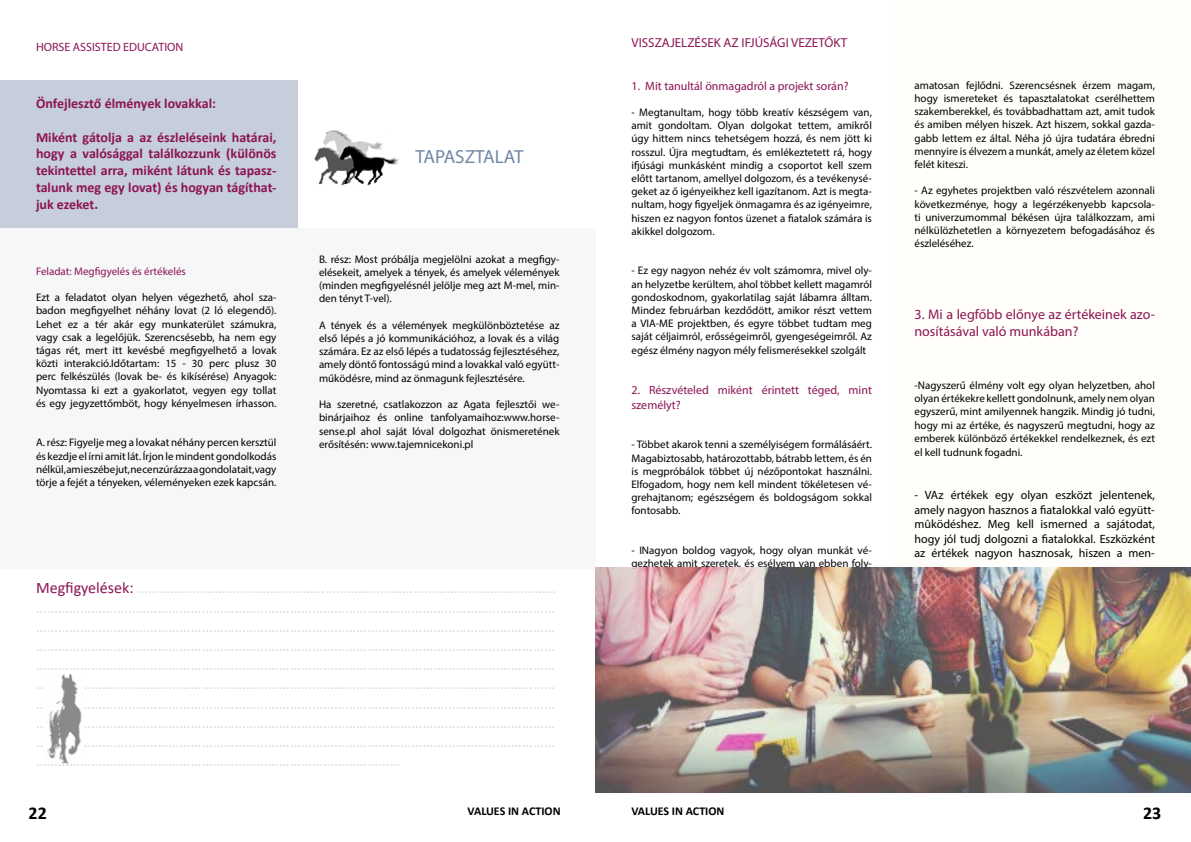
<style>
.page{position:relative;width:1191px;height:842px;background:#fff}
.page>*{position:absolute;margin:0;border:0;box-sizing:border-box;transform-origin:0 0}
.t1{font:19px "Myriad Pro";color:#7287a5}
.t2{font:700 18px "Calibri";color:#000}
.t3{font:16px/19.2px "Calibri";color:#d9d9d9;text-align:justify}
.t4{font:700 14px/16.8px "Calibri";color:#8c1454;text-align:justify}
.t5{font:14px/16.8px "Myriad Pro";color:#8c1454}
.t6{font:13px "Myriad Pro";color:#8c1454}
.t7{font:12px/14.4px "Myriad Pro";color:#000;text-align:justify}
.t8{font:12px/14.4px "Myriad Pro";color:#8c1454}
.t9{font:700 12px "Calibri";color:#000}
.t10{font:11px/13.2px "Myriad Pro";color:#000;text-align:justify}
.t11{font:11px "Myriad Pro";color:#8c1454}
.s1{color:#8c1454}
</style>
<div class="page">
<div style="left:893px;top:0;width:298px;height:567px;background:#fffefa"></div>
<div style="left:0;top:81px;width:298px;height:147px;background:#c5ceda"></div>
<div style="left:0;top:228px;width:595px;height:340px;background:#f5f7f9"></div>
<img style="left:47px;top:675px;width:35px;height:88px">
<img style="left:314px;top:130px;width:85px;height:56px">
<img style="left:595px;top:567px;width:596px;height:225px">
<p class="t8" style="left:36px;top:40px;width:149px">HORSE ASSISTED EDUCATION</p>
<p class="t4" style="left:36px;top:95px;width:181px">Önfejlesztő élmények lovakkal:</p>
<p class="t4" style="left:36px;top:128px;width:242px">Miként gátolja a az észleléseink határai, hogy a valósággal találkozzunk (különös tekintettel arra, miként látunk és tapasz&shy;talunk meg egy lovat) és hogyan tágíthat&shy;juk ezeket.</p>
<p class="t11" style="left:36px;top:264px;width:151px">Feladat: Megfigyelés és értékelés</p>
<p class="t10" style="left:36px;top:291px;width:242px">Ezt a feladatot olyan helyen végezhető, ahol sza&shy;badon megfigyelhet néhány lovat (2 ló elegendő).<br>Lehet ez a tér akár egy munkaterület számukra, vagy csak a legelőjük. Szerencsésebb, ha nem egy tágas rét, mert itt kevésbé megfigyelhető a lovak közti interakció.Időtartam: 15 - 30 perc plusz 30 perc felkészülés (lovak be- és kikísérése) Anyagok:<br>Nyomtassa ki ezt a gyakorlatot, vegyen egy tollat és egy jegyzettőmböt, hogy kényelmesen írhasson.</p>
<p class="t10" style="left:36px;top:436px;width:242px">A. rész: Figyelje meg a lovakat néhány percen kersztül és kezdje el írni amit lát. Írjon le mindent gondolkodás nélkül, ami eszébe jut, ne cenzúrázza a gondolatait, vagy törje a fejét a tényeken, véleményeken ezek kapcsán.</p>
<h1 class="t1" style="left:415px;top:145px;width:109px">TAPASZTALAT</h1>
<p class="t10" style="left:319px;top:252px;width:242px">B. rész: Most próbálja megjelölni azokat a megfigy&shy;elésekeit, amelyek a tények, és amelyek vélemények (minden megfigyelésnél jelölje meg azt M-mel, min&shy;den tényt T-vel).</p>
<p class="t10" style="left:319px;top:318px;width:242px">A tények és a vélemények megkülönböztetése az első lépés a jó kommunikációhoz, a lovak és a világ számára. Ez az első lépés a tudatosság fejlesztéséhez, amely döntő fontosságú mind a lovakkal való együtt&shy;működésre, mind az önmagunk fejlesztésére.</p>
<p class="t10" style="left:319px;top:398px;width:242px">Ha szeretné, csatlakozzon az Agata fejlesztői we&shy;binárjaihoz és online tanfolyamaihoz:www.horse&shy;sense.pl ahol saját lóval dolgozhat önismeretének erősítésén: www.tajemnicekoni.pl</p>
<p class="t3" style="left:36px;top:578px;width:522px"><span class="s1">Megfigyelések:</span> …………………………………………………………………………………………………… …………………………………………………………………………………………………………………………… …………………………………………………………………………………………………………………………… …………………………………………………………………………………………………………………………… …………………………………………………………………………………………………………………………… …………………………………………………………………………………………………………………………… …………………………………………………………………………………………………………………………… …………………………………………………………………………………………………………………………… …………………………………………………………………………………………………………………………… ………………………………………………………………………………………</p>
<p class="t6" style="left:631px;top:34px;width:217px">VISSZAJELZÉSEK AZ IFJÚSÁGI VEZETŐKT</p>
<p class="t8" style="left:631px;top:78px;width:219px">1. Mit tanultál önmagadról a projekt során?</p>
<p class="t10" style="left:631px;top:106px;width:242px">- Megtanultam, hogy több kreatív készségem van, amit gondoltam. Olyan dolgokat tettem, amikről úgy hittem nincs tehetségem hozzá, és nem jött ki rosszul. Újra megtudtam, és emlékeztetett rá, hogy ifjúsági munkásként mindig a csoportot kell szem előtt tartanom, amellyel dolgozom, és a tevékenysé&shy;geket az ő igényeikhez kell igazítanom. Azt is megta&shy;nultam, hogy figyeljek önmagamra és az igényeimre, hiszen ez nagyon fontos üzenet a fiatalok számára is akikkel dolgozom.</p>
<p class="t10" style="left:631px;top:264px;width:242px">- Ez egy nagyon nehéz év volt számomra, mivel oly&shy;an helyzetbe kerültem, ahol többet kellett magamról gondoskodnom, gyakorlatilag saját lábamra álltam.<br>Mindez februárban kezdődött, amikor részt vettem a VIA-ME projektben, és egyre többet tudtam meg saját céljaimról, erősségeimről, gyengeségeimről. Az egész élmény nagyon mély felismerésekkel szolgált</p>
<p class="t8" style="left:631px;top:383px;width:242px">2. Részvételed miként érintett téged, mint személyt?</p>
<p class="t10" style="left:631px;top:438px;width:242px">- Többet akarok tenni a személyiségem formálásáért.<br>Magabiztosabb, határozottabb, bátrabb lettem, és én is megpróbálok többet új nézőpontokat használni.<br>Elfogadom, hogy nem kell mindent tökéletesen vé&shy;grehajtanom; egészségem és boldogságom sokkal fontosabb.</p>
<p class="t10" style="left:631px;top:544px;width:242px">- INagyon boldog vagyok, hogy olyan munkát vé&shy;gezhetek amit szeretek, és esélyem van ebben foly-</p>
<p class="t10" style="left:914px;top:78px;width:242px">amatosan fejlődni. Szerencsésnek érzem magam, hogy ismereteket és tapasztalatokat cserélhettem szakemberekkel, és továbbadhattam azt, amit tudok és amiben mélyen hiszek. Azt hiszem, sokkal gazda&shy;gabb lettem ez által. Néha jó újra tudatára ébredni mennyire is élvezem a munkát, amely az életem közel felét kiteszi.</p>
<p class="t10" style="left:914px;top:184px;width:242px">- Az egyhetes projektben való részvételem azonnali következménye, hogy a legérzékenyebb kapcsola&shy;ti univerzumommal békésen újra találkozzam, ami nélkülözhetetlen a környezetem befogadásához és észleléséhez.</p>
<p class="t5" style="left:914px;top:306px;width:242px">3. Mi a legfőbb előnye az értékeinek azo&shy;nosításával való munkában?</p>
<p class="t10" style="left:914px;top:378px;width:242px">-Nagyszerű élmény volt egy olyan helyzetben, ahol olyan értékekre kellett gondolnunk, amely nem olyan egyszerű, mint amilyennek hangzik. Mindig jó tudni, hogy mi az értéke, és nagyszerű megtudni, hogy az emberek különböző értékekkel rendelkeznek, és ezt</p>
<p class="t10" style="left:914px;top:446px;width:110px">el kell tudnunk fogadni.</p>
<p class="t7" style="left:914px;top:488px;width:242px">- VAz értékek egy olyan eszközt jelentenek, amely nagyon hasznos a fiatalokkal való együtt&shy;mûködéshez. Meg kell ismerned a sajátodat, hogy jól tudj dolgozni a fiatalokkal. Eszközként az értékek nagyon hasznosak, hiszen a men-</p>
<h2 class="t2" style="left:29px;top:801px;width:20px">22</h2>
<p class="t9" style="left:467px;top:802px;width:94px">VALUES IN ACTION</p>
<p class="t9" style="left:631px;top:802px;width:94px">VALUES IN ACTION</p>
<h2 class="t2" style="left:1143px;top:801px;width:20px">23</h2>
</div>
